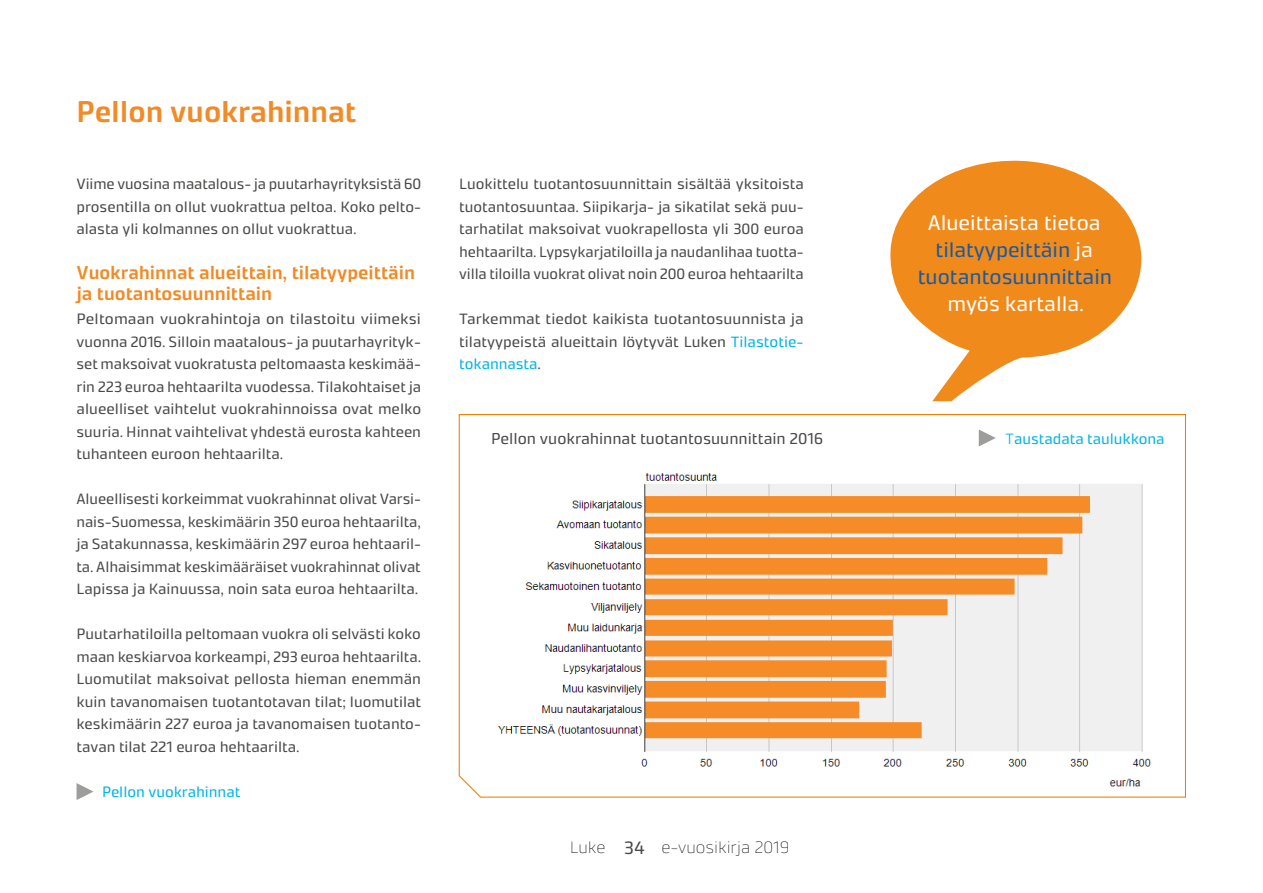
<style>
.page{position:relative;width:1263px;height:893px;background:#fff}
.page>*{position:absolute;margin:0;border:0;box-sizing:border-box;transform-origin:0 0}
.t1{font:600 30px "Accura";color:#f28a25}
.t2{font:21px/27px "Accura";color:#00489a;text-align:center}
.t3{font:21px "Accura";color:#fff}
.t4{font:600 18.75px/21px "Accura";color:#f28a25}
.t5{font:100 16.5px "Accura";color:#000}
.t6{font:15.75px "Accura";color:#4a4a49}
.t7{font:15px/22.5px "Accura";color:#4a4a49;text-align:justify}
.t8{font:15px "Accura";color:#00b5e5}
.s1{color:#00b5e5}
.s2{color:#fff}
.s3{font-weight:300}
.s4{font-weight:400;font-size:18px;color:#4a4a49}
</style>
<div class="page">
<svg style="left:458px;top:414px;width:728px;height:384px"></svg>
<svg style="left:979px;top:429px;width:17px;height:17px"></svg>
<img style="left:486px;top:467px;width:670px;height:324px">
<svg style="left:77px;top:783px;width:17px;height:17px"></svg>
<svg style="left:890px;top:160px;width:252px;height:241px;fill:#f08a1a"></svg>
<h1 class="t1" style="left:77px;top:93px;width:281px">Pellon vuokrahinnat</h1>
<p class="t7" style="left:77px;top:172px;width:346px">Viime vuosina maatalous- ja puutarhayrityksistä 60 prosentilla on ollut vuokrattua peltoa. Koko pelto&shy;alasta yli kolmannes on ollut vuokrattua.</p>
<p class="t4" style="left:77px;top:262px;width:340px">Vuokrahinnat alueittain, tilatyypeittäin ja tuotantosuunnittain</p>
<p class="t7" style="left:77px;top:307px;width:346px">Peltomaan vuokrahintoja on tilastoitu viimeksi vuonna 2016. Silloin maatalous- ja puutarhayrityk&shy;set maksoivat vuokratusta peltomaasta keskimää&shy;rin 223 euroa hehtaarilta vuodessa. Tilakohtaiset ja alueelliset vaihtelut vuokrahinnoissa ovat melko suuria. Hinnat vaihtelivat yhdestä eurosta kahteen tuhanteen euroon hehtaarilta.</p>
<p class="t7" style="left:77px;top:487px;width:346px">Alueellisesti korkeimmat vuokrahinnat olivat Varsi&shy;nais-Suomessa, keskimäärin 350 euroa hehtaarilta, ja Satakunnassa, keskimäärin 297 euroa hehtaaril&shy;ta. Alhaisimmat keskimääräiset vuokrahinnat olivat Lapissa ja Kainuussa, noin sata euroa hehtaarilta.</p>
<p class="t7" style="left:77px;top:622px;width:346px">Puutarhatiloilla peltomaan vuokra oli selvästi koko maan keskiarvoa korkeampi, 293 euroa hehtaarilta.<br>Luomutilat maksoivat pellosta hieman enemmän kuin tavanomaisen tuotantotavan tilat; luomutilat keskimäärin 227 euroa ja tavanomaisen tuotanto&shy;tavan tilat 221 euroa hehtaarilta.</p>
<p class="t8" style="left:102px;top:782px;width:140px">Pellon vuokrahinnat</p>
<p class="t7" style="left:459px;top:172px;width:346px">Luokittelu tuotantosuunnittain sisältää yksitoista tuotantosuuntaa. Siipikarja- ja sikatilat sekä puu&shy;tarhatilat maksoivat vuokrapellosta yli 300 euroa hehtaarilta. Lypsykarjatiloilla ja naudanlihaa tuotta&shy;villa tiloilla vuokrat olivat noin 200 euroa hehtaarilta</p>
<p class="t7" style="left:459px;top:307px;width:346px">Tarkemmat tiedot kaikista tuotantosuunnista ja tilatyypeistä alueittain löytyvät Luken <span class="s1">Tilastotie&shy;tokannasta</span>.</p>
<h2 class="t2" style="left:918px;top:209px;width:196px"><span class="s2">Alueittaista tietoa </span>tilatyypeittäin <span class="s2">ja </span>tuotantosuunnittain</h2>
<h2 class="t3" style="left:947px;top:291px;width:138px">myös kartalla.</h2>
<p class="t6" style="left:491px;top:429px;width:333px">Pellon vuokrahinnat tuotantosuunnittain 2016</p>
<p class="t8" style="left:1005px;top:429px;width:161px"><span class="s3">T</span>austadata taulukkona</p>
<p class="t5" style="left:570px;top:838px;width:221px">Luke <span class="s4">34</span> e-vuosikirja 2019</p>
</div>
